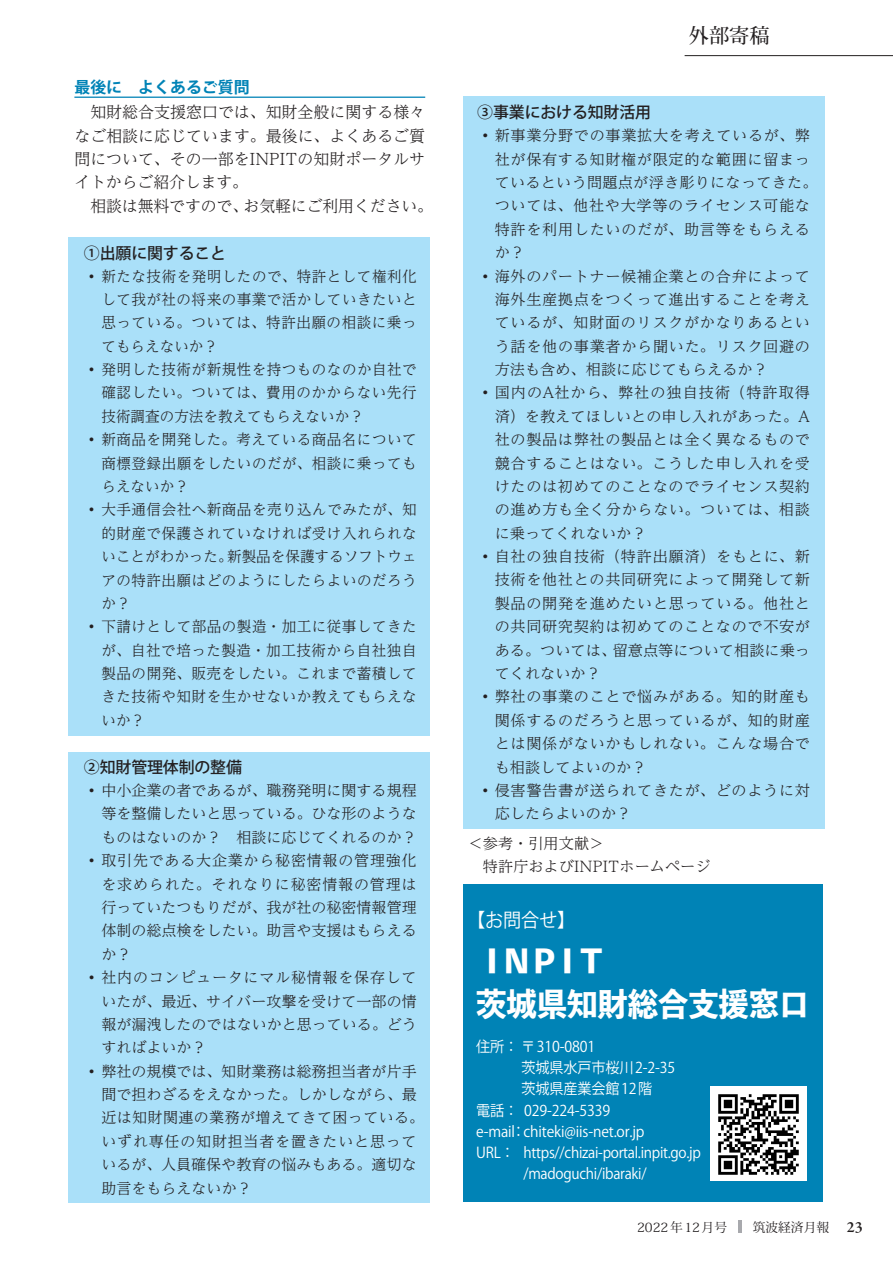
<style>
.page{position:relative;width:893px;height:1263px;background:#fff}
.page>*{position:absolute;margin:0;border:0;box-sizing:border-box;transform-origin:0 0}
.t1{font:31.95px/42.5px "Toppan Bunkyu Midashi Go Std N EB";color:#fff}
.t2{font:500 20.25px "Koz Min Pro";color:#231f20}
.t3{font:19.2px "Koz Go Pr 6 N";color:#fff;scale:.95 1}
.t4{font:300 15.9px/23.4px "UD Reimin Pr 6 N";letter-spacing:-.01em;color:#231f20;text-align:justify}
.t5{font:500 15.9px "Koz Go Pr 6 N";letter-spacing:-.01em;color:#231f20}
.t6{font:700 15.9px "Koz Go Pr 6 N";color:#0083b6}
.t7{font:300 14.85px/23.4px "UD Reimin Pr 6 N";letter-spacing:.03em;color:#231f20;text-align:justify}
.t8{font:300 14.85px/23.4px "UD Reimin Pr 6 N";color:#231f20}
.t9{font:14.85px "Koz Go Pr 6 N";letter-spacing:-.01em;color:#fff;scale:.95 1}
.t10{font:14.85px "Koz Go Pr 6 N";letter-spacing:-.01em;color:#fff;scale:.93 1}
.t11{font:12.75px "Koz Min Pr 6 N";color:#231f20}
.s1{font-family:"Garamond Premr Pro";font-weight:600;font-size:15.9px}
</style>
<div class="page">
<hr style="left:685px;top:55px;width:208px;height:1px;background:#231f20">
<div style="left:463px;top:97px;width:362px;height:732px;background:#aae0f9"></div>
<div style="left:68px;top:752px;width:362px;height:450px;background:#aae0f9"></div>
<div style="left:68px;top:237px;width:362px;height:499px;background:#aae0f9"></div>
<hr style="left:74px;top:97px;width:351px;height:1px;background:#0083b6">
<div style="left:463px;top:884px;width:360px;height:317px;background:#0083b6"></div>
<img style="left:711px;top:1086px;width:96px;height:94px">
<svg style="left:738px;top:1220px;width:3px;height:13px"></svg>
<p class="t6" style="left:74px;top:78px;width:177px">最後に　よくあるご質問</p>
<p class="t4" style="left:74px;top:100px;width:352px;text-indent:16px">知財総合支援窓口では、知財全般に関する様々なご相談に応じています。最後に、よくあるご質問について、その一部をＩＮＰＩＴの知財ポータルサイトからご紹介します。</p>
<p class="t4" style="left:90px;top:193px;width:344px">相談は無料ですので、お気軽にご利用ください。</p>
<p class="t5" style="left:84px;top:244px;width:144px">①出願に関すること</p>
<p class="t7" style="left:101px;top:264px;width:317px;text-indent:-13px">• 新たな技術を発明したので、特許として権利化して我が社の将来の事業で活かしていきたいと思っている。ついては、特許出願の相談に乗ってもらえないか？</p>
<p class="t7" style="left:101px;top:357px;width:317px;text-indent:-13px">• 発明した技術が新規性を持つものなのか自社で確認したい。ついては、費用のかからない先行技術調査の方法を教えてもらえないか？</p>
<p class="t7" style="left:101px;top:427px;width:317px;text-indent:-13px">• 新商品を開発した。考えている商品名について商標登録出願をしたいのだが、相談に乗ってもらえないか？</p>
<p class="t7" style="left:101px;top:497px;width:317px;text-indent:-13px">• 大手通信会社へ新商品を売り込んでみたが、知的財産で保護されていなければ受け入れられないことがわかった。新製品を保護するソフトウェアの特許出願はどのようにしたらよいのだろうか？</p>
<p class="t7" style="left:101px;top:614px;width:317px;text-indent:-13px">• 下請けとして部品の製造・加工に従事してきたが、自社で培った製造・加工技術から自社独自製品の開発、販売をしたい。これまで蓄積してきた技術や知財を生かせないか教えてもらえないか？</p>
<p class="t5" style="left:84px;top:758px;width:160px">②知財管理体制の整備</p>
<p class="t7" style="left:101px;top:778px;width:317px;text-indent:-13px">• 中小企業の者であるが、職務発明に関する規程等を整備したいと思っている。ひな形のようなものはないのか？ 相談に応じてくれるのか？</p>
<p class="t7" style="left:101px;top:848px;width:317px;text-indent:-13px">• 取引先である大企業から秘密情報の管理強化を求められた。それなりに秘密情報の管理は行っていたつもりだが、我が社の秘密情報管理体制の総点検をしたい。助言や支援はもらえるか？</p>
<p class="t7" style="left:101px;top:965px;width:317px;text-indent:-13px">• 社内のコンピュータにマル秘情報を保存していたが、最近、サイバー攻撃を受けて一部の情報が漏洩したのではないかと思っている。どうすればよいか？</p>
<p class="t8" style="left:101px;top:1059px;width:324px;text-indent:-13px">• 弊社の規模では、知財業務は総務担当者が片手間で担わざるをえなかった。しかしながら、最近は知財関連の業務が増えてきて困っている。いずれ専任の知財担当者を置きたいと思っているが、人員確保や教育の悩みもある。適切な助言をもらえないか？</p>
<h2 class="t2" style="left:689px;top:21px;width:102px">外部寄稿　</h2>
<p class="t5" style="left:477px;top:103px;width:175px">③事業における知財活用</p>
<p class="t7" style="left:495px;top:123px;width:324px;text-align:left;text-indent:-13px">• 新事業分野での事業拡大を考えているが、弊社が保有する知財権が限定的な範囲に留まっているという問題点が浮き彫りになってきた。ついては、他社や大学等のライセンス可能な特許を利用したいのだが、助言等をもらえるか？</p>
<p class="t7" style="left:495px;top:264px;width:317px;text-indent:-13px">• 海外のパートナー候補企業との合弁によって海外生産拠点をつくって進出することを考えているが、知財面のリスクがかなりあるという話を他の事業者から聞いた。リスク回避の方法も含め、相談に応じてもらえるか？</p>
<p class="t7" style="left:495px;top:381px;width:317px;text-indent:-13px">• 国内のA社から、弊社の独自技術（特許取得済）を教えてほしいとの申し入れがあった。A社の製品は弊社の製品とは全く異なるもので競合することはない。こうした申し入れを受けたのは初めてのことなのでライセンス契約の進め方も全く分からない。ついては、相談に乗ってくれないか？</p>
<p class="t7" style="left:495px;top:544px;width:317px;text-indent:-13px">• 自社の独自技術（特許出願済）をもとに、新技術を他社との共同研究によって開発して新製品の開発を進めたいと思っている。他社との共同研究契約は初めてのことなので不安がある。ついては、留意点等について相談に乗ってくれないか？</p>
<p class="t7" style="left:495px;top:684px;width:317px;text-indent:-13px">• 弊社の事業のことで悩みがある。知的財産も関係するのだろうと思っているが、知的財産とは関係がないかもしれない。こんな場合でも相談してよいのか？</p>
<p class="t7" style="left:495px;top:778px;width:317px;text-indent:-13px">• 侵害警告書が送られてきたが、どのように対応したらよいのか？</p>
<p class="t8" style="left:468px;top:831px;width:244px">＜参考・引用文献＞<br>　特許庁およびＩＮＰＩＴホームページ</p>
<p class="t3" style="left:467px;top:909px;width:115px">【お問合せ】</p>
<h1 class="t1" style="left:476px;top:938px;width:335px">ＩＮＰＩＴ<br>茨城県知財総合支援窓口</h1>
<p class="t9" style="left:476px;top:1038px;width:127px">住所： 〒310-0801</p>
<p class="t9" style="left:476px;top:1059px;width:211px">　　　 茨城県水戸市桜川2-2-35</p>
<p class="t9" style="left:476px;top:1080px;width:187px">　　　 茨城県産業会館12階</p>
<p class="t9" style="left:476px;top:1102px;width:142px">電話： 029-224-5339</p>
<p class="t9" style="left:476px;top:1123px;width:179px">e-mail： chiteki@iis-net.or.jp</p>
<p class="t9" style="left:476px;top:1144px;width:238px">URL ： https//chizai-portal.inpit.go.jp</p>
<p class="t10" style="left:523px;top:1165px;width:134px">/madoguchi/ibaraki/</p>
<p class="t11" style="left:637px;top:1220px;width:227px">2022年 12月号　　筑波経済月報 <span class="s1">23</span></p>
</div>
